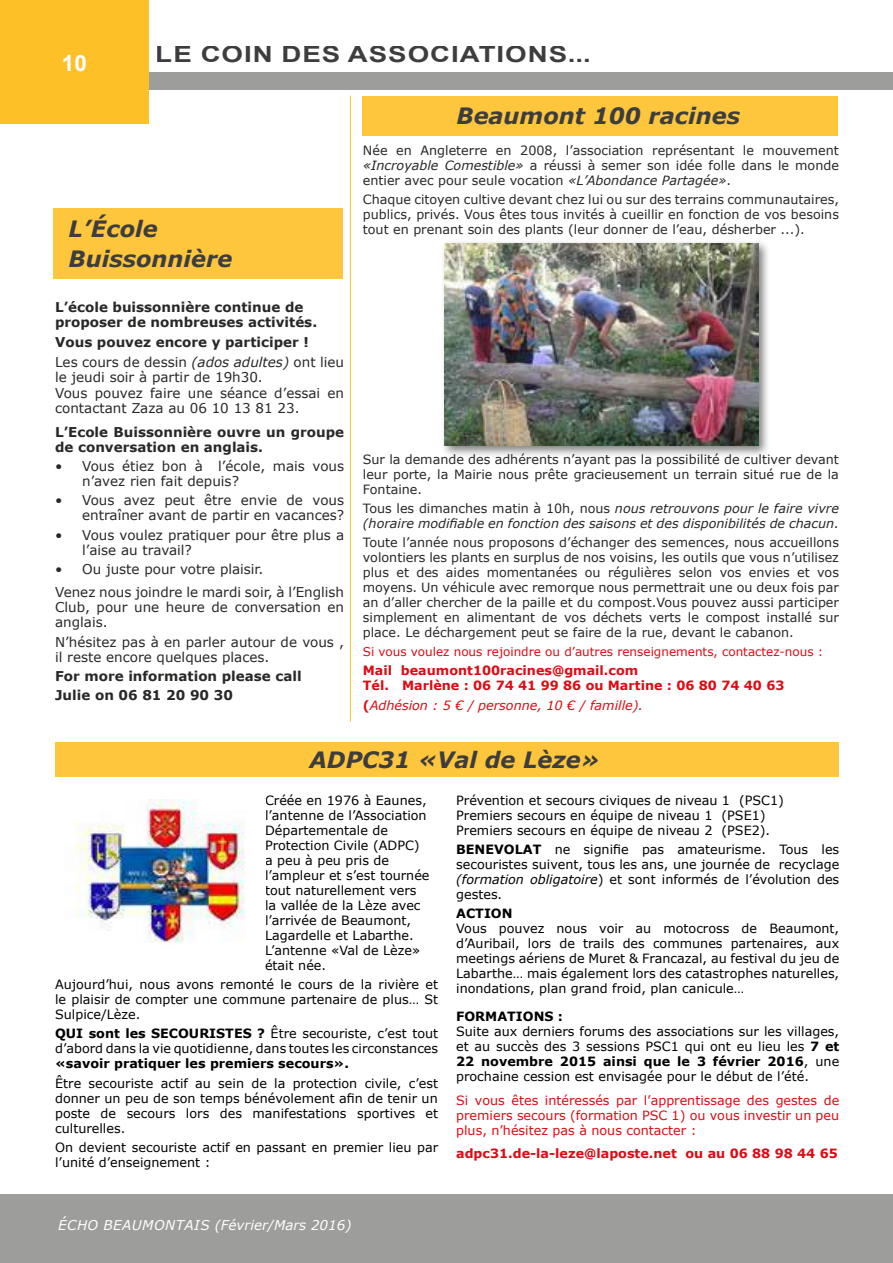
<style>
.page{position:relative;width:893px;height:1263px;background:#fff}
.page>*{position:absolute;margin:0;border:0;box-sizing:border-box;transform-origin:0 0}
.t1{font:italic 700 22.5px/30.2px "Verdana";color:#282827}
.t2{font:700 22.5px "Arial";letter-spacing:.035em;color:#282827;scale:1.23 1}
.t3{font:700 22.5px "Arial";color:#fff}
.t4{font:13.5px/15px "Verdana";color:#282827}
.t5{font:700 13.5px/15.5px "Verdana";color:#282827}
.t6{font:italic 13.5px "Verdana";letter-spacing:.035em;color:#fff}
.t7{font:700 13.5px "Arial";color:#fff}
.t8{font:12.75px/15px "Verdana";color:#000;text-align:justify}
.t9{font:12.75px/15px "Verdana";color:#282827;text-align:justify}
.t10{font:12.75px/15px "Verdana";color:#dd0b14;text-align:justify}
.t11{font:italic 12.75px/15px "Verdana";color:#282827}
.t12{font:700 12.75px/15px "Verdana";color:#dd0b14}
.t13{font:700 12.75px "Verdana";color:#000}
.t14{font:italic 12.75px "Verdana";color:#dd0b14}
.t15{font:12px "Verdana";color:#dd0b14}
.s1{font-weight:400}
.s2{font-weight:400;font-style:italic}
.s3{font-style:italic}
.s4{font-style:normal}
.s5{font-weight:700;font-style:normal}
.s6{font-weight:700}
</style>
<div class="page">
<div style="left:0;top:1195px;width:893px;height:68px;background:#9d9d9c"></div>
<div style="left:0;top:72px;width:893px;height:17px;background:#9d9d9c"></div>
<div style="left:0;top:0;width:149px;height:123px;background:#fec027"></div>
<div style="left:55px;top:743px;width:784px;height:34px;background:#fec63d"></div>
<div style="left:363px;top:96px;width:475px;height:39px;background:#fec63d"></div>
<div style="left:53px;top:208px;width:289px;height:70px;background:#fec63d"></div>
<hr style="left:350px;top:96px;width:1px;height:626px;background:#fec027">
<img style="left:75px;top:799px;width:171px;height:145px">
<div style="left:441px;top:239px;width:329px;height:219px;background:#000;opacity:.5"></div>
<img style="left:445px;top:243px;width:313px;height:203px">
<h1 class="t3" style="left:62px;top:47px;width:27px">10</h1>
<h1 class="t2" style="left:156px;top:39px;width:355px">LE COIN DES ASSOCIATIONS...</h1>
<h1 class="t1" style="left:456px;top:100px;width:285px">Beaumont 100 racines</h1>
<h1 class="t1" style="left:69px;top:213px;width:165px">L’École<br>Buissonnière</h1>
<p class="t5" style="left:55px;top:299px;width:264px">L’école buissonnière continue de proposer de nombreuses activités.</p>
<p class="t5" style="left:55px;top:332px;width:290px;line-height:19.8px">Vous pouvez encore y participer !<br><span class="s1">Les cours de dessin</span> <span class="s2">(ados adultes)</span> <span class="s1">ont lieu</span></p>
<p class="t4" style="left:55px;top:369px;width:290px;line-height:15.5px">le jeudi soir à partir de 19h30.<br>Vous pouvez faire une séance d’essai en contactant Zaza au 06 10 13 81 23.</p>
<p class="t5" style="left:55px;top:424px;width:290px;line-height:15px">L’Ecole Buissonnière ouvre un groupe de conversation en anglais.</p>
<p class="t4" style="left:82px;top:458px;width:263px;text-indent:-27px">• Vous étiez bon à l’école, mais vous n’avez rien fait depuis?</p>
<p class="t4" style="left:55px;top:493px;width:291px;text-align:right">• Vous avez peut être envie de vous entraîner avant de partir en vacances?</p>
<p class="t4" style="left:82px;top:527px;width:264px;text-indent:-27px">• Vous voulez pratiquer pour être plus a l’aise au travail?</p>
<p class="t4" style="left:55px;top:557px;width:290px;line-height:23.5px">• Ou juste pour votre plaisir.<br>Venez nous joindre le mardi soir, à l’English</p>
<p class="t4" style="left:55px;top:600px;width:290px">Club, pour une heure de conversation en anglais.</p>
<p class="t4" style="left:55px;top:634px;width:291px">N’hésitez pas à en parler autour de vous , il reste encore quelques places.</p>
<p class="t5" style="left:55px;top:666px;width:248px;line-height:19.2px">For more information please call<br>Julie on 06 81 20 90 30</p>
<p class="t9" style="left:363px;top:143px;width:478px">Née en Angleterre en 2008, l’association représentant le mouvement <span class="s3">«Incroyable Comestible»</span> a réussi à semer son idée folle dans le monde entier avec pour seule vocation <span class="s3">«L’Abondance Partagée»</span>.</p>
<p class="t9" style="left:363px;top:192px;width:478px">Chaque citoyen cultive devant chez lui ou sur des terrains communautaires, publics, privés. Vous êtes tous invités à cueillir en fonction de vos besoins tout en prenant soin des plants (leur donner de l’eau, désherber ...).</p>
<p class="t9" style="left:363px;top:451px;width:478px">Sur la demande des adhérents n’ayant pas la possibilité de cultiver devant leur porte, la Mairie nous prête gracieusement un terrain situé rue de la Fontaine.</p>
<p class="t11" style="left:363px;top:501px;width:478px"><span class="s4">Tous les dimanches matin à 10h, nous</span> nous retrouvons pour le faire vivre (horaire modifiable en fonction des saisons et des disponibilités de chacun.</p>
<p class="t9" style="left:363px;top:535px;width:478px">Toute l’année nous proposons d’échanger des semences, nous accueillons volontiers les plants en surplus de nos voisins, les outils que vous n’utilisez plus et des aides momentanées ou régulières selon vos envies et vos moyens. Un véhicule avec remorque nous permettrait une ou deux fois par an d’aller chercher de la paille et du compost.Vous pouvez aussi participer simplement en alimentant de vos déchets verts le compost installé sur place. Le déchargement peut se faire de la rue, devant le cabanon.</p>
<p class="t15" style="left:363px;top:643px;width:462px">Si vous voulez nous rejoindre ou d’autres renseignements, contactez-nous :</p>
<p class="t12" style="left:363px;top:663px;width:423px">Mail beaumont100racines@gmail.com<br>Tél. Marlène : 06 74 41 99 86 ou Martine : 06 80 74 40 63</p>
<p class="t14" style="left:363px;top:696px;width:282px"><span class="s5">(</span>Adhésion : 5 € / personne, 10 € / famille).</p>
<h1 class="t1" style="left:310px;top:745px;width:292px">ADPC31 «Val de Lèze»</h1>
<p class="t8" style="left:265px;top:793px;width:166px;text-align:left">Créée en 1976 à Eaunes, l’antenne de l’Association<br>Départementale de<br>Protection Civile (ADPC) a peu à peu pris de l’ampleur et s’est tournée tout naturellement vers la vallée de la Lèze avec l’arrivée de Beaumont,<br>Lagardelle et Labarthe.<br>L’antenne «Val de Lèze» était née.</p>
<p class="t8" style="left:55px;top:977px;width:385px">Aujourd’hui, nous avons remonté le cours de la rivière et le plaisir de compter une commune partenaire de plus… St Sulpice/Lèze.</p>
<p class="t8" style="left:55px;top:1026px;width:385px"><span class="s6">QUI sont les SECOURISTES ?</span> Être secouriste, c’est tout d’abord dans la vie quotidienne, dans toutes les circonstances</p>
<p class="t13" style="left:55px;top:1055px;width:295px">«savoir pratiquer les premiers secours».</p>
<p class="t8" style="left:55px;top:1075px;width:385px">Être secouriste actif au sein de la protection civile, c’est donner un peu de son temps bénévolement afin de tenir un poste de secours lors des manifestations sportives et culturelles.</p>
<p class="t8" style="left:55px;top:1140px;width:385px">On devient secouriste actif en passant en premier lieu par l’unité d’enseignement :</p>
<p class="t8" style="left:456px;top:792px;width:329px;text-align:left">Prévention et secours civiques de niveau 1 (PSC1)<br>Premiers secours en équipe de niveau 1 (PSE1)<br>Premiers secours en équipe de niveau 2 (PSE2).</p>
<p class="t8" style="left:456px;top:842px;width:385px"><span class="s6">BENEVOLAT</span> ne signifie pas amateurisme. Tous les secouristes suivent, tous les ans, une journée de recyclage <span class="s3">(formation obligatoire</span>) et sont informés de l’évolution des gestes.</p>
<p class="t13" style="left:456px;top:905px;width:58px">ACTION</p>
<p class="t8" style="left:456px;top:921px;width:385px">Vous pouvez nous voir au motocross de Beaumont, d’Auribail, lors de trails des communes partenaires, aux meetings aériens de Muret &amp; Francazal, au festival du jeu de Labarthe… mais également lors des catastrophes naturelles, inondations, plan grand froid, plan canicule…</p>
<p class="t13" style="left:456px;top:1007px;width:108px">FORMATIONS :</p>
<p class="t8" style="left:456px;top:1024px;width:385px">Suite aux derniers forums des associations sur les villages, et au succès des 3 sessions PSC1 qui ont eu lieu les <span class="s6">7 et 22 novembre 2015 ainsi que le 3 février 2016</span>, une prochaine cession est envisagée pour le début de l’été.</p>
<p class="t10" style="left:456px;top:1092px;width:385px">Si vous êtes intéressés par l’apprentissage des gestes de premiers secours (formation PSC 1) ou vous investir un peu plus, n’hésitez pas à nous contacter :</p>
<p class="t12" style="left:456px;top:1146px;width:383px">adpc31.de-la-leze@laposte.net ou au 06 88 98 44 65</p>
<p class="t7" style="left:68px;top:1213px;width:207px">Écho Beaumontais <span class="s2">(février 2016)</span></p>
<p class="t6" style="left:58px;top:1215px;width:295px">ÉCHO BEAUMONTAIS (Février/Mars 2016)</p>
</div>
